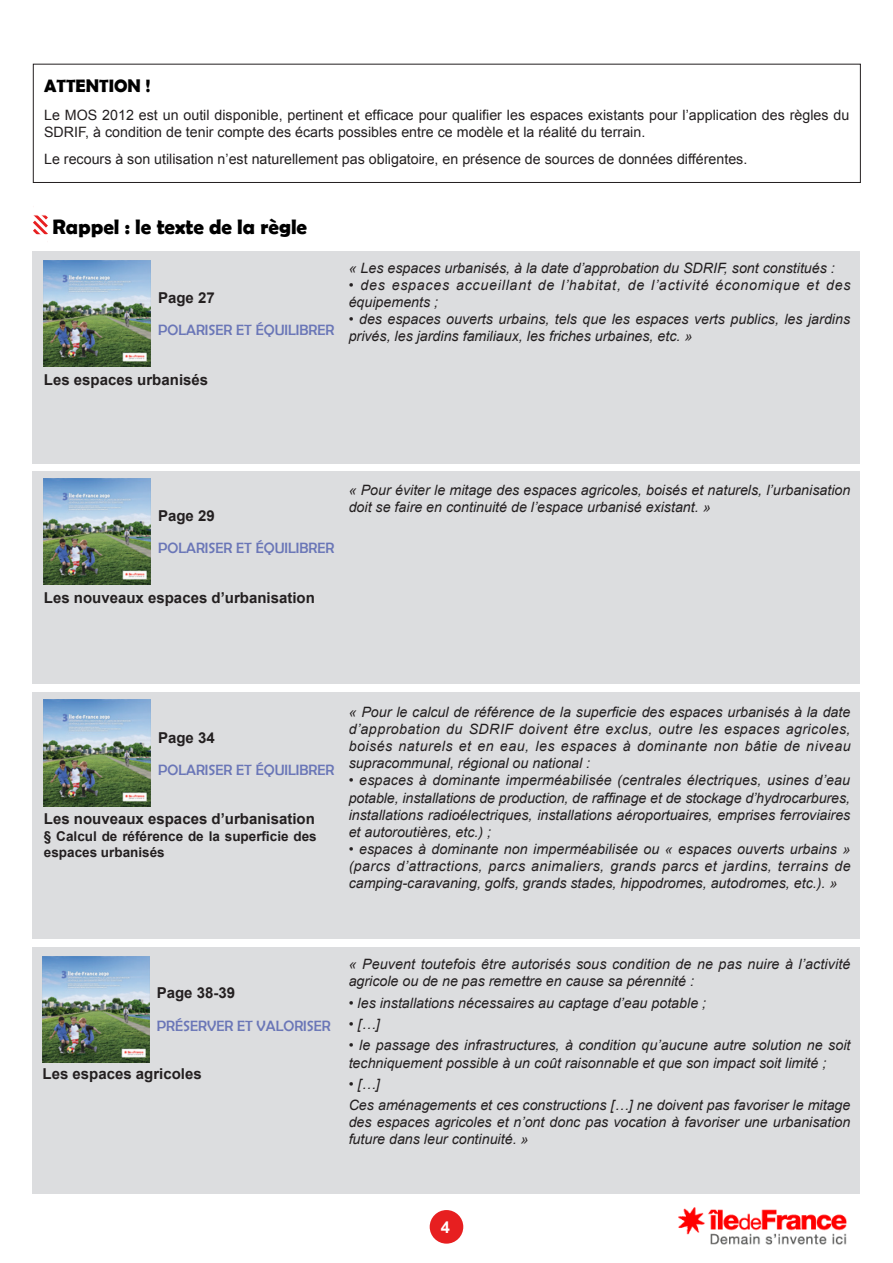
<style>
.page{position:relative;width:893px;height:1263px;background:#fff}
.page>*{position:absolute;margin:0;border:0;box-sizing:border-box;transform-origin:0 0}
.t1{font:700 21px "Berlin Sans FB Demi";color:#000}
.t2{font:700 18px "Berlin Sans FB Demi";color:#000}
.t3{font:700 16.5px "Arial";color:#fff}
.t4{font:700 15px "Arial";color:#231f20}
.t5{font:15px "Berlin Sans FB";color:#6a76b7}
.t6{font:italic 14.25px/17.1px "Arial";color:#231f20}
.t7{font:14.25px/17.1px "Arial";color:#231f20}
.t8{font:italic 14.25px/17.1px "Arial";letter-spacing:.03em;color:#231f20}
.t9{font:italic 14.25px/17.1px "Arial";letter-spacing:.055em;color:#231f20}
.t10{font:700 13.5px/16.2px "Arial";color:#231f20}
</style>
<div class="page">
<img style="left:678px;top:1207px;width:168px;height:38px">
<div style="left:430px;top:1210px;width:33px;height:33px;background:#e71f20;border-radius:50%"></div>
<div style="left:32px;top:947px;width:827px;height:247px;background:#dcdddf"></div>
<div style="left:32px;top:692px;width:827px;height:247px;background:#dcdddf"></div>
<div style="left:32px;top:471px;width:827px;height:213px;background:#dcdddf"></div>
<div style="left:32px;top:251px;width:827px;height:213px;background:#dcdddf"></div>
<div style="left:33px;top:64px;width:828px;height:119px;border:1px solid #231f20"></div>
<img style="left:44px;top:260px;width:107px;height:107px">
<img style="left:44px;top:478px;width:107px;height:106px">
<img style="left:44px;top:700px;width:107px;height:106px">
<img style="left:43px;top:956px;width:106px;height:106px">
<svg style="left:33px;top:215px;width:15px;height:20px"></svg>
<p class="t2" style="left:44px;top:75px;width:108px">ATTENTION !</p>
<p class="t7" style="left:44px;top:106px;width:807px">Le MOS 2012 est un outil disponible, pertinent et efficace pour qualifier les espaces existants pour l’application des règles du<br>SDRIF, à condition de tenir compte des écarts possibles entre ce modèle et la réalité du terrain.</p>
<p class="t7" style="left:44px;top:151px;width:705px">Le recours à son utilisation n’est naturellement pas obligatoire, en présence de sources de données différentes.</p>
<p class="t1" style="left:52px;top:215px;width:256px">Rappel : le texte de la règle</p>
<p class="t4" style="left:158px;top:288px;width:58px">Page 27</p>
<p class="t5" style="left:158px;top:322px;width:178px">POLARISER ET ÉQUILIBRER</p>
<p class="t4" style="left:44px;top:370px;width:166px">Les espaces urbanisés</p>
<p class="t6" style="left:349px;top:259px;width:488px">« Les espaces urbanisés, à la date d’approbation du SDRIF, sont constitués :</p>
<p class="t9" style="left:349px;top:276px;width:503px">• des espaces accueillant de l’habitat, de l’activité économique et des équipements ;</p>
<p class="t6" style="left:349px;top:310px;width:503px">• des espaces ouverts urbains, tels que les espaces verts publics, les jardins privés, les jardins familiaux, les friches urbaines, etc. »</p>
<p class="t4" style="left:158px;top:505px;width:58px">Page 29</p>
<p class="t5" style="left:158px;top:539px;width:178px">POLARISER ET ÉQUILIBRER</p>
<p class="t4" style="left:44px;top:587px;width:272px">Les nouveaux espaces d’urbanisation</p>
<p class="t6" style="left:349px;top:481px;width:503px">« Pour éviter le mitage des espaces agricoles, boisés et naturels, l’urbanisation doit se faire en continuité de l’espace urbanisé existant. »</p>
<p class="t4" style="left:158px;top:728px;width:58px">Page 34</p>
<p class="t5" style="left:158px;top:762px;width:178px">POLARISER ET ÉQUILIBRER</p>
<p class="t4" style="left:44px;top:808px;width:272px">Les nouveaux espaces d’urbanisation</p>
<p class="t10" style="left:44px;top:828px;width:274px">§ Calcul de référence de la superficie des espaces urbanisés</p>
<p class="t6" style="left:349px;top:704px;width:503px;text-align:justify">« Pour le calcul de référence de la superficie des espaces urbanisés à la date d’approbation du SDRIF doivent être exclus, outre les espaces agricoles, boisés naturels et en eau, les espaces à dominante non bâtie de niveau supracommunal, régional ou national :</p>
<p class="t6" style="left:349px;top:772px;width:503px;text-align:justify">• espaces à dominante imperméabilisée (centrales électriques, usines d’eau potable, installations de production, de raffinage et de stockage d’hydrocarbures, installations radioélectriques, installations aéroportuaires, emprises ferroviaires et autoroutières, etc.) ;</p>
<p class="t6" style="left:349px;top:840px;width:503px">• espaces à dominante non imperméabilisée ou « espaces ouverts urbains »</p>
<p class="t8" style="left:349px;top:858px;width:503px">(parcs d’attractions, parcs animaliers, grands parcs et jardins, terrains de camping-caravaning, golfs, grands stades, hippodromes, autodromes, etc.). »</p>
<p class="t4" style="left:157px;top:983px;width:80px">Page 38-39</p>
<p class="t5" style="left:157px;top:1017px;width:176px">PRÉSERVER ET VALORISER</p>
<p class="t4" style="left:43px;top:1064px;width:161px">Les espaces agricoles</p>
<p class="t6" style="left:349px;top:956px;width:503px">« Peuvent toutefois être autorisés sous condition de ne pas nuire à l’activité agricole ou de ne pas remettre en cause sa pérennité :</p>
<p class="t6" style="left:349px;top:994px;width:359px">• les installations nécessaires au captage d’eau potable ;</p>
<p class="t6" style="left:349px;top:1016px;width:33px">• […]</p>
<p class="t6" style="left:349px;top:1037px;width:503px">• le passage des infrastructures, à condition qu’aucune autre solution ne soit techniquement possible à un coût raisonnable et que son impact soit limité ;</p>
<p class="t6" style="left:349px;top:1075px;width:33px">• […]</p>
<p class="t6" style="left:349px;top:1097px;width:503px;text-align:justify">Ces aménagements et ces constructions […] ne doivent pas favoriser le mitage des espaces agricoles et n’ont donc pas vocation à favoriser une urbanisation future dans leur continuité. »</p>
<p class="t3" style="left:441px;top:1216px;width:11px">4</p>
</div>
